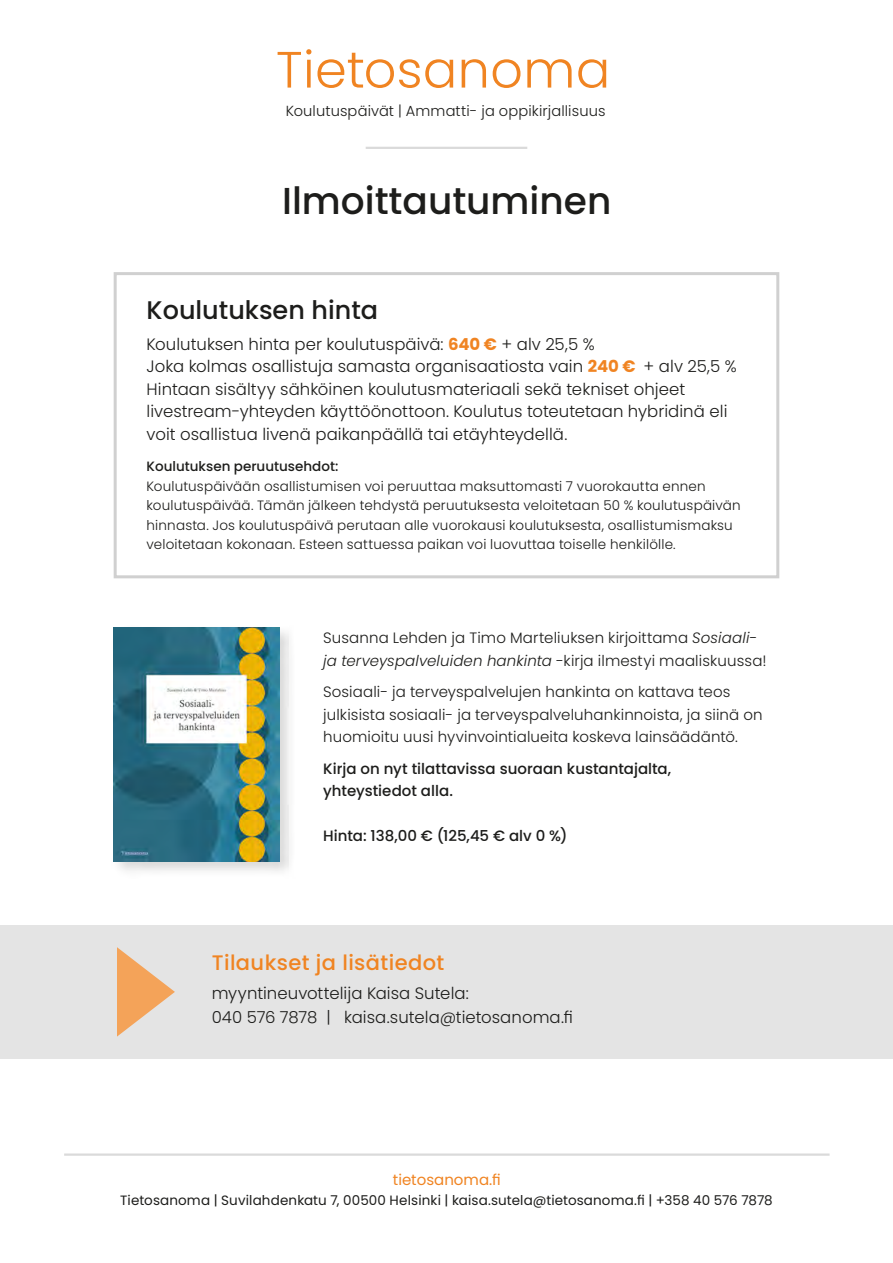
<style>
.page{position:relative;width:893px;height:1263px;background:#fff}
.page>*{position:absolute;margin:0;border:0;box-sizing:border-box;transform-origin:0 0}
.Yläpalkin_logo{font:300 51px "Poppins";letter-spacing:.005em;color:#f08422}
.Iso_otsikko{font:500 37.5px "Poppins";color:#1d1d1b}
.Keskikokoinen_otsikko{font:500 25.5px "Poppins";color:#1d1d1b}
.Oranssi_pikkuteksti{font:500 21px "Poppins";letter-spacing:.02em;color:#f08422}
.Poppins_leipis_tämä{font:300 16.5px/22.5px "Poppins";letter-spacing:.005em;color:#1d1d1b}
.Poppins_leipis_tämä-2{font:300 15px/22.5px "Poppins";letter-spacing:.01em;color:#1d1d1b}
.Poppins_leipis_tämä-3{font:500 15px/22.5px "Poppins";color:#1d1d1b}
.Alapalkin_nettisivuosoite{font:15px "Poppins";color:#f08422}
.Yläpalkin_alarivi{font:300 14.55px "Poppins";letter-spacing:.01em;color:#1d1d1b}
.Poppins_leipis_tämä-4{font:300 13.5px/19.5px "Poppins";letter-spacing:.01em;color:#1d1d1b}
.Alapalkin_tekstirivi{font:13.5px "Poppins";letter-spacing:.01em;color:#1d1d1b}
.Keskikokoinen_otsikko-2{font:500 13.5px "Poppins";color:#1d1d1b}
.s1{font-weight:700;color:#f08422}
.s2{font-style:italic}
</style>
<div class="page">
<hr style="left:64px;top:1153px;width:766px;height:3px;background:#dadada">
<hr style="left:366px;top:147px;width:161px;height:2px;background:#dadada">
<div style="left:0;top:925px;width:893px;height:134px;background:#e4e4e4"></div>
<svg style="left:117px;top:947px;width:58px;height:89px"></svg>
<div style="left:111px;top:625px;width:185px;height:253px;background:#1d1d1b;opacity:.17"></div>
<img style="left:114px;top:628px;width:165px;height:233px">
<div style="left:114px;top:272px;width:665px;height:306px;border:3px solid #d0d0d0"></div>
<p class="Yläpalkin_logo" style="left:276px;top:40px;width:336px">Tietosanoma</p>
<p class="Yläpalkin_alarivi" style="left:286px;top:102px;width:321px">Koulutuspäivät | Ammatti- ja oppikirjallisuus</p>
<p class="Iso_otsikko" style="left:282px;top:179px;width:331px">Ilmoittautuminen</p>
<p class="Keskikokoinen_otsikko" style="left:147px;top:296px;width:233px">Koulutuksen hinta</p>
<p class="Poppins_leipis_tämä" style="left:147px;top:333px;width:450px">Koulutuksen hinta per koulutuspäivä: <span class="s1">640 €</span> + alv 25,5 %</p>
<p class="Poppins_leipis_tämä" style="left:147px;top:355px;width:592px">Joka kolmas osallistuja samasta organisaatiosta vain <span class="s1">240 €</span> + alv 25,5 %</p>
<p class="Poppins_leipis_tämä" style="left:147px;top:378px;width:582px">Hintaan sisältyy sähköinen koulutusmateriaali sekä tekniset ohjeet livestream-yhteyden käyttöönottoon. Koulutus toteutetaan hybridinä eli voit osallistua livenä paikanpäällä tai etäyhteydellä.</p>
<p class="Keskikokoinen_otsikko-2" style="left:147px;top:459px;width:193px">Koulutuksen peruutusehdot:</p>
<p class="Poppins_leipis_tämä-4" style="left:147px;top:476px;width:596px">Koulutuspäivään osallistumisen voi peruuttaa maksuttomasti 7 vuorokautta ennen koulutuspäivää. Tämän jälkeen tehdystä peruutuksesta veloitetaan 50 % koulutuspäivän hinnasta. Jos koulutuspäivä perutaan alle vuorokausi koulutuksesta, osallistumismaksu veloitetaan kokonaan. Esteen sattuessa paikan voi luovuttaa toiselle henkilölle.</p>
<p class="Poppins_leipis_tämä-2" style="left:323px;top:627px;width:445px">Susanna Lehden ja Timo Marteliuksen kirjoittama <span class="s2">Sosiaali&shy;ja terveyspalveluiden hankinta</span> -kirja ilmestyi maaliskuussa!</p>
<p class="Poppins_leipis_tämä-2" style="left:323px;top:681px;width:441px">Sosiaali- ja terveyspalvelujen hankinta on kattava teos julkisista sosiaali- ja terveyspalveluhankinnoista, ja siinä on huomioitu uusi hyvinvointialueita koskeva lainsäädäntö.</p>
<p class="Poppins_leipis_tämä-3" style="left:323px;top:757px;width:350px">Kirja on nyt tilattavissa suoraan kustantajalta, yhteystiedot alla.</p>
<p class="Poppins_leipis_tämä-3" style="left:323px;top:825px;width:246px">Hinta: 138,00 € (125,45 € alv 0 %)</p>
<p class="Oranssi_pikkuteksti" style="left:212px;top:951px;width:234px">Tilaukset ja lisätiedot</p>
<p class="Poppins_leipis_tämä" style="left:212px;top:981px;width:363px;line-height:24px">myyntineuvottelija Kaisa Sutela:<br>040 576 7878 | kaisa.sutela@tietosanoma.fi</p>
<p class="Alapalkin_nettisivuosoite" style="left:393px;top:1171px;width:109px">tietosanoma.fi</p>
<p class="Alapalkin_tekstirivi" style="left:120px;top:1192px;width:654px">Tietosanoma | Suvilahdenkatu 7, 00500 Helsinki | kaisa.sutela@tietosanoma.fi | +358 40 576 7878</p>
</div>
